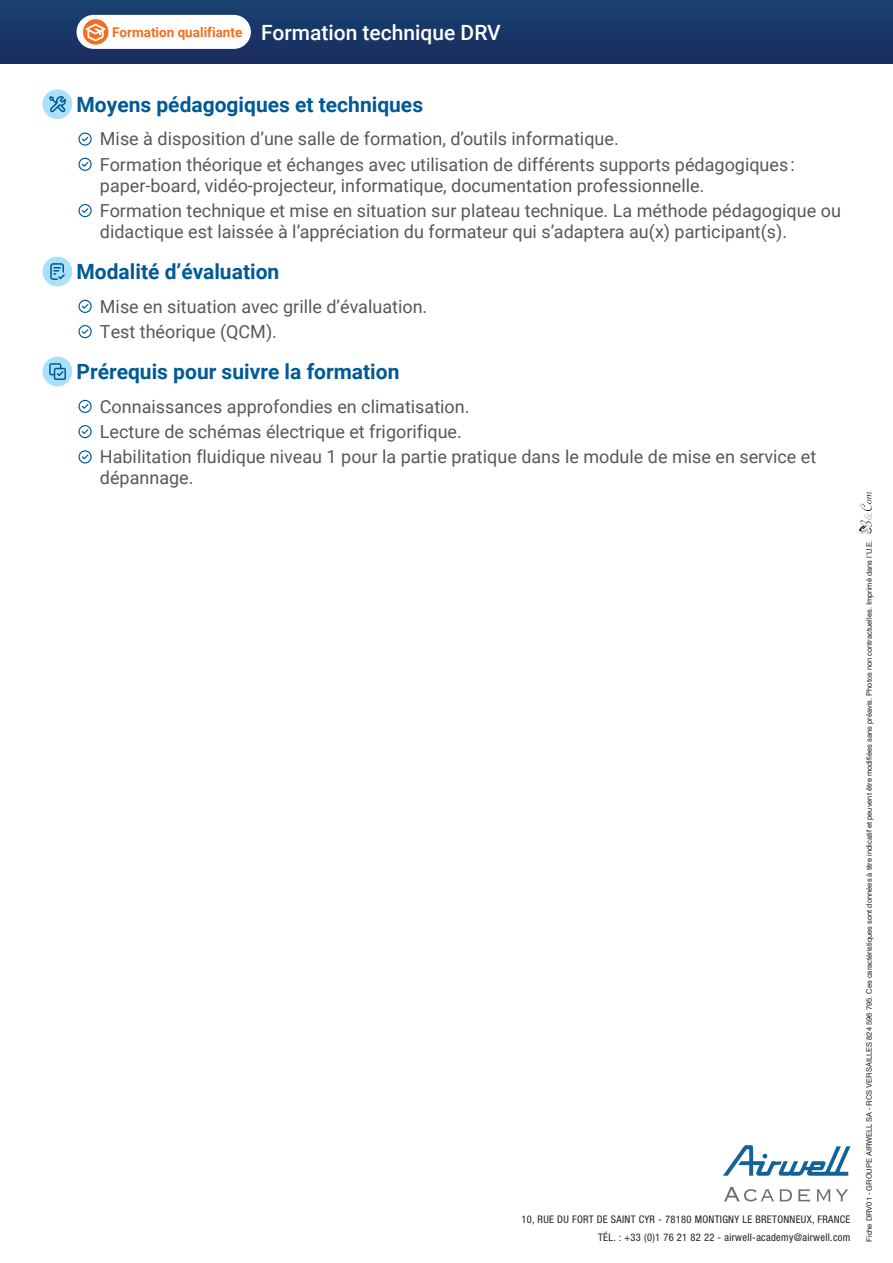
<style>
.page{position:relative;width:893px;height:1263px;background:#fff}
.page>*{position:absolute;margin:0;border:0;box-sizing:border-box;transform-origin:0 0}
.t1{font:700 21px "Roboto";color:#005a96}
.t2{font:500 21px "Roboto";color:#fff}
.t3{font:18px/25.2px "Roboto";color:#57585a}
.t4{font:condensed 10.5px/18px "Helvetica Neue LT Std";letter-spacing:.03em;color:#231f20;text-align:right}
.t5{font:7.5px "Helvetica";color:#231f20}
.s1{font-weight:700;font-size:13.5px;color:#f36e21}
</style>
<div class="page">
<svg style="left:723px;top:1145px;width:127px;height:31px"></svg>
<svg style="left:724px;top:1187px;width:68px;height:14px"></svg>
<svg style="left:798px;top:1189px;width:12px;height:13px"></svg>
<svg style="left:816px;top:1189px;width:32px;height:12px"></svg>
<svg style="left:859px;top:492px;width:13px;height:42px"></svg>
<div style="left:0;top:0;width:893px;height:64px;background:#193767"></div>
<div style="left:43px;top:89px;width:29px;height:30px;background:#aae0f9;border-radius:50%"></div>
<svg style="left:49px;top:96px;width:17px;height:16px"></svg>
<svg style="left:78px;top:132px;width:14px;height:14px"></svg>
<svg style="left:78px;top:158px;width:14px;height:13px"></svg>
<svg style="left:78px;top:204px;width:14px;height:13px"></svg>
<div style="left:43px;top:257px;width:29px;height:29px;background:#aae0f9;border-radius:50%"></div>
<svg style="left:50px;top:263px;width:15px;height:17px"></svg>
<svg style="left:78px;top:300px;width:14px;height:13px"></svg>
<svg style="left:78px;top:325px;width:14px;height:13px"></svg>
<div style="left:43px;top:357px;width:29px;height:29px;background:#aae0f9;border-radius:50%"></div>
<svg style="left:49px;top:363px;width:17px;height:17px"></svg>
<svg style="left:78px;top:400px;width:14px;height:13px"></svg>
<svg style="left:78px;top:425px;width:14px;height:13px"></svg>
<svg style="left:78px;top:450px;width:14px;height:13px"></svg>
<div style="left:77px;top:15px;width:174px;height:34px;background:#fff;border-radius:17px"></div>
<svg style="left:83px;top:19px;width:25px;height:26px"></svg>
<svg style="left:86px;top:24px;width:19px;height:17px"></svg>
<p class="t2" style="left:112px;top:18px;width:390px"><span class="s1">Formation qualifiante</span> Formation technique DRV</p>
<p class="t1" style="left:77px;top:89px;width:348px">Moyens pédagogiques et techniques</p>
<p class="t3" style="left:100px;top:126px;width:696px">Mise à disposition d’une salle de formation, d’outils informatique.<br>Formation théorique et échanges avec utilisation de différents supports pédagogiques :</p>
<p class="t3" style="left:100px;top:172px;width:742px">paper-board, vidéo-projecteur, informatique, documentation professionnelle.<br>Formation technique et mise en situation sur plateau technique. La méthode pédagogique ou</p>
<p class="t3" style="left:100px;top:218px;width:689px">didactique est laissée à l’appréciation du formateur qui s’adaptera au(x) participant(s).</p>
<p class="t1" style="left:77px;top:257px;width:204px">Modalité d’évaluation</p>
<p class="t3" style="left:100px;top:293px;width:329px">Mise en situation avec grille d’évaluation.<br>Test théorique (QCM).</p>
<p class="t1" style="left:77px;top:357px;width:324px">Prérequis pour suivre la formation</p>
<p class="t3" style="left:100px;top:393px;width:718px">Connaissances approfondies en climatisation.<br>Lecture de schémas électrique et frigorifique.<br>Habilitation fluidique niveau 1 pour la partie pratique dans le module de mise en service et</p>
<p class="t3" style="left:100px;top:464px;width:95px">dépannage.</p>
<p class="t4" style="left:522px;top:1210px;width:330px">10, RUE DU FORT DE SAINT CYR - 78180 MONTIGNY LE BRETONNEUX, FRANCE<br>TÉL. : +33 (0)1 76 21 82 22 - airwell-academy@airwell.com</p>
<p class="t5" style="left:863px;top:1242px;width:703px;rotate:-90deg">Fiche DRV01 - GROUPE AIRWELL SA - RCS VERSAILLES 824 596 795. Ces caractéristiques sont données à titre indicatif et peuvent être modifiées sans préavis. Photos non contractuelles. Imprimé dans l’U.E.</p>
</div>
